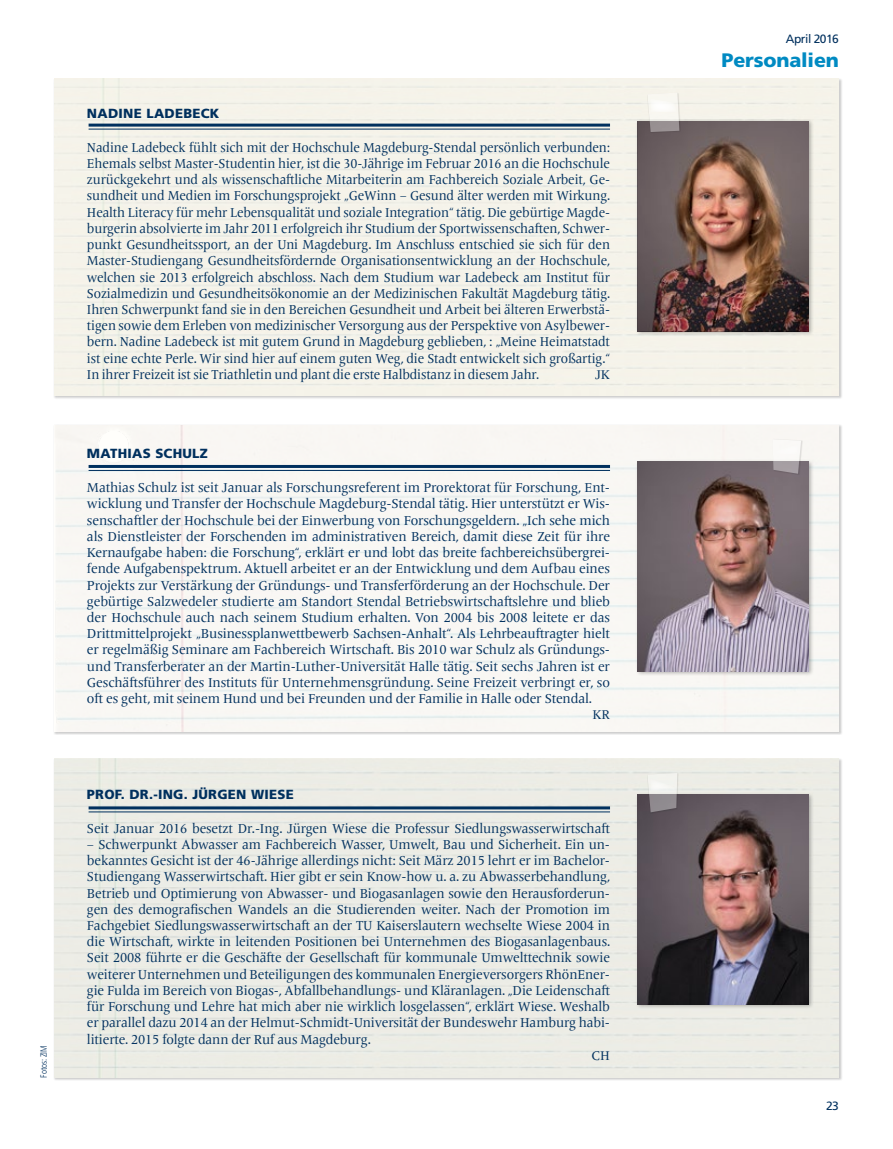
<style>
.page{position:relative;width:893px;height:1149px;background:#fff}
.page>*{position:absolute;margin:0;border:0;box-sizing:border-box;transform-origin:0 0}
.t1{font:900 19.5px "Frutiger";letter-spacing:-.01em;color:#008ac2}
.t2{font:13.5px/16.2px "Frutiger Serif LT Pro";letter-spacing:-.01em;color:#00305e;text-align:justify}
.t3{font:13.5px/16.2px "Frutiger Serif LT Pro";letter-spacing:-.01em;color:#00305e;text-align:justify;scale:.95 1}
.t4{font:900 13.2px "Frutiger";letter-spacing:.02em;color:#00305e}
.t5{font:13.2px "Frutiger Serif LT Pro";color:#00305e}
.t6{font:12px "Frutiger";letter-spacing:-.04em;color:#00305e}
.t7{font:300 condensed 9px "Frutiger";letter-spacing:-.01em;color:#00305e}
</style>
<div class="page">
<div style="left:53px;top:78px;width:789px;height:321px;background:#000;opacity:.2"></div>
<div style="left:54px;top:79px;width:785px;height:316px;background:#f5f3e9"></div>
<div style="left:53px;top:424px;width:789px;height:311px;background:#000;opacity:.2"></div>
<img style="left:54px;top:425px;width:785px;height:306px">
<hr style="left:89px;top:123px;width:521px;height:3px;background:#00305e">
<hr style="left:89px;top:128px;width:521px;height:1px;background:#00305e">
<hr style="left:89px;top:465px;width:521px;height:3px;background:#00305e">
<hr style="left:89px;top:470px;width:521px;height:1px;background:#00305e">
<hr style="left:89px;top:806px;width:521px;height:3px;background:#00305e">
<hr style="left:89px;top:811px;width:521px;height:1px;background:#00305e">
<div style="left:635px;top:119px;width:179px;height:217px;background:#000;opacity:.3"></div>
<img style="left:638px;top:121px;width:171px;height:210px">
<div style="left:635px;top:791px;width:179px;height:218px;background:#000;opacity:.3"></div>
<img style="left:638px;top:794px;width:171px;height:209px">
<div style="left:635px;top:458px;width:179px;height:218px;background:#000;opacity:.3"></div>
<img style="left:638px;top:461px;width:171px;height:210px">
<div style="left:647px;top:772px;width:32px;height:41px;background:#000;opacity:.3"></div>
<svg style="left:647px;top:772px;width:30px;height:40px"></svg>
<div style="left:647px;top:92px;width:33px;height:41px;background:#000;opacity:.3"></div>
<svg style="left:647px;top:92px;width:32px;height:40px"></svg>
<div style="left:772px;top:438px;width:30px;height:37px;background:#000;opacity:.3"></div>
<svg style="left:772px;top:439px;width:29px;height:34px"></svg>
<p class="t7" style="left:39px;top:1077px;width:34px;rotate:-90deg">Fotos: ZIM</p>
<p class="t4" style="left:87px;top:105px;width:134px">NADINE LADEBECK</p>
<p class="t3" style="left:87px;top:139px;width:552px">Nadine Ladebeck fühlt sich mit der Hochschule Magdeburg-Stendal persönlich verbunden:<br>Ehemals selbst Master-Studentin hier, ist die 30-Jährige im Februar 2016 an die Hochschule zurückgekehrt und als wissenschaftliche Mitarbeiterin am Fachbereich Soziale Arbeit, Ge&shy;sundheit und Medien im Forschungsprojekt „GeWinn – Gesund älter werden mit Wirkung.<br>Health Literacy für mehr Lebensqualität und soziale Integration“ tätig. Die gebürtige Magde&shy;burgerin absolvierte im Jahr 2011 erfolgreich ihr Studium der Sportwissenschaften, Schwer&shy;punkt Gesundheitssport, an der Uni Magdeburg. Im Anschluss entschied sie sich für den Master-Studiengang Gesundheitsfördernde Organisationsentwicklung an der Hochschule, welchen sie 2013 erfolgreich abschloss. Nach dem Studium war Ladebeck am Institut für Sozialmedizin und Gesundheitsökonomie an der Medizinischen Fakultät Magdeburg tätig.<br>Ihren Schwerpunkt fand sie in den Bereichen Gesundheit und Arbeit bei älteren Erwerbstä&shy;tigen sowie dem Erleben von medizinischer Versorgung aus der Perspektive von Asylbewer&shy;bern. Nadine Ladebeck ist mit gutem Grund in Magdeburg geblieben, : „Meine Heimatstadt ist eine echte Perle. Wir sind hier auf einem guten Weg, die Stadt entwickelt sich großartig.“ In ihrer Freizeit ist sie Triathletin und plant die erste Halbdistanz in diesem Jahr.</p>
<p class="t5" style="left:595px;top:366px;width:16px">JK</p>
<p class="t4" style="left:87px;top:445px;width:122px">MATHIAS SCHULZ</p>
<p class="t2" style="left:87px;top:479px;width:525px">Mathias Schulz ist seit Januar als Forschungsreferent im Prorektorat für Forschung, Ent&shy;wicklung und Transfer der Hochschule Magdeburg-Stendal tätig. Hier unterstützt er Wis&shy;senschaftler der Hochschule bei der Einwerbung von Forschungsgeldern. „Ich sehe mich als Dienstleister der Forschenden im administrativen Bereich, damit diese Zeit für ihre Kernaufgabe haben: die Forschung“, erklärt er und lobt das breite fachbereichsübergrei&shy;fende Aufgabenspektrum. Aktuell arbeitet er an der Entwicklung und dem Aufbau eines Projekts zur Verstärkung der Gründungs- und Transferförderung an der Hochschule. Der gebürtige Salzwedeler studierte am Standort Stendal Betriebswirtschaftslehre und blieb der Hochschule auch nach seinem Studium erhalten. Von 2004 bis 2008 leitete er das Drittmittelprojekt „Businessplanwettbewerb Sachsen-Anhalt“. Als Lehrbeauftragter hielt er regelmäßig Seminare am Fachbereich Wirtschaft. Bis 2010 war Schulz als Gründungs&shy;und Transferberater an der Martin-Luther-Universität Halle tätig. Seit sechs Jahren ist er Geschäftsführer des Instituts für Unternehmensgründung. Seine Freizeit verbringt er, so oft es geht, mit seinem Hund und bei Freunden und der Familie in Halle oder Stendal.</p>
<p class="t5" style="left:592px;top:706px;width:19px">KR</p>
<p class="t4" style="left:87px;top:786px;width:208px">PROF. DR.-ING. JÜRGEN WIESE</p>
<p class="t2" style="left:87px;top:820px;width:524px">Seit Januar 2016 besetzt Dr.-Ing. Jürgen Wiese die Professur Siedlungswasserwirtschaft</p>
<p class="t2" style="left:87px;top:836px;width:525px">– Schwerpunkt Abwasser am Fachbereich Wasser, Umwelt, Bau und Sicherheit. Ein un&shy;bekanntes Gesicht ist der 46-Jährige allerdings nicht: Seit März 2015 lehrt er im Bachelor-Studiengang Wasserwirtschaft. Hier gibt er sein Know-how u. a. zu Abwasserbehandlung, Betrieb und Optimierung von Abwasser- und Biogasanlagen sowie den Herausforderun&shy;gen des demografischen Wandels an die Studierenden weiter. Nach der Promotion im Fachgebiet Siedlungswasserwirtschaft an der TU Kaiserslautern wechselte Wiese 2004 in die Wirtschaft, wirkte in leitenden Positionen bei Unternehmen des Biogasanlagenbaus.<br>Seit 2008 führte er die Geschäfte der Gesellschaft für kommunale Umwelttechnik sowie weiterer Unternehmen und Beteiligungen des kommunalen Energieversorgers RhönEner&shy;gie Fulda im Bereich von Biogas-, Abfallbehandlungs- und Kläranlagen. „Die Leidenschaft für Forschung und Lehre hat mich aber nie wirklich losgelassen“, erklärt Wiese. Weshalb er parallel dazu 2014 an der Helmut-Schmidt-Universität der Bundeswehr Hamburg habi&shy;litierte. 2015 folgte dann der Ruf aus Magdeburg.</p>
<p class="t5" style="left:592px;top:1047px;width:20px">CH</p>
<p class="t6" style="left:786px;top:32px;width:55px">April 2016</p>
<h1 class="t1" style="left:722px;top:48px;width:119px">Personalien</h1>
<p class="t6" style="left:826px;top:1098px;width:14px">23</p>
</div>
